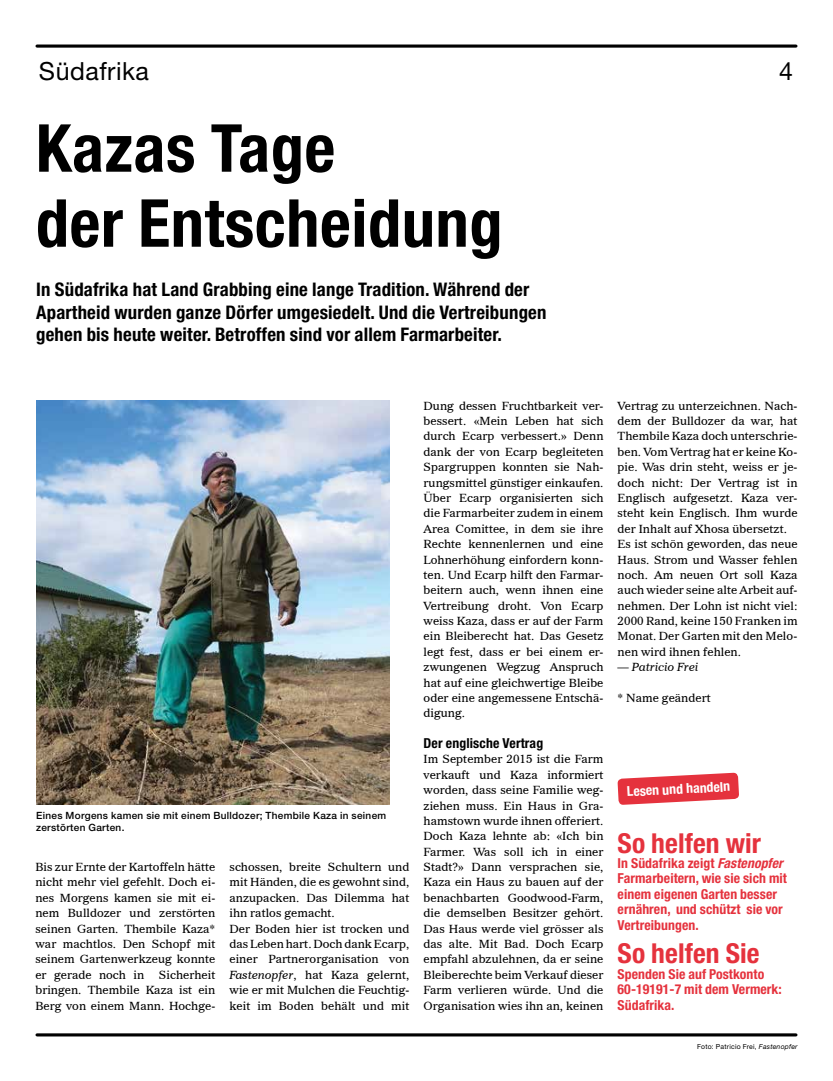
<style>
.page{position:relative;width:833px;height:1081px;background:#fff}
.page>*{position:absolute;margin:0;border:0;box-sizing:border-box;transform-origin:0 0}
.t1{font:700 condensed 66.25px/75px "Helvetica Neue LT Std";letter-spacing:.01em;color:#000}
.t2{font:700 condensed 27.5px "Helvetica Neue LT Std";letter-spacing:.005em;color:#e5323d}
.t3{font:25px "Helvetica Neue LT Std";letter-spacing:.02em;color:#000}
.t4{font:700 condensed 18.75px/22.5px "Helvetica Neue LT Std";letter-spacing:.01em;color:#000}
.t5{font:700 condensed 13.75px/15.4px "Helvetica Neue LT Std";letter-spacing:.005em;color:#e5323d}
.t6{font:700 condensed 13.75px "Helvetica Neue LT Std";letter-spacing:.01em;color:#000}
.t7{font:700 condensed 13.75px "Helvetica Neue LT Std";color:#fff}
.t8{font:11.38px/15.4px "Imperial BT";letter-spacing:.005em;color:#000;text-align:justify}
.t9{font:italic 11.38px "Imperial BT";letter-spacing:.005em;color:#000}
.t10{font:500 10px/11.8px "Helvetica Neue LT Std";letter-spacing:.03em;color:#000}
.t11{font:6.88px "Helvetica Neue LT Std";letter-spacing:.03em;color:#000}
.s1{font-style:italic}
.s2{font-style:normal}
</style>
<div class="page">
<hr style="left:37px;top:1033px;width:759px;height:3px;background:#000">
<hr style="left:37px;top:45px;width:759px;height:3px;background:#000">
<svg style="left:617px;top:772px;width:122px;height:33px"></svg>
<img style="left:36px;top:400px;width:354px;height:405px">
<h3 class="t3" style="left:39px;top:56px;width:112px">Südafrika</h3>
<h1 class="t1" style="left:36px;top:110px;width:468px">Kazas Tage<br>der Entscheidung</h1>
<h3 class="t4" style="left:36px;top:278px;width:512px">In Südafrika hat Land Grabbing eine lange Tradition. Während der<br>Apartheid wurden ganze Dörfer umgesiedelt. Und die Vertreibungen gehen bis heute weiter. Betroffen sind vor allem Farmarbeiter.</h3>
<h3 class="t3" style="left:779px;top:56px;width:15px">4</h3>
<h3 class="t3" style="left:780px;top:56px;width:15px">5</h3>
<p class="t10" style="left:36px;top:809px;width:351px">Eines Morgens kamen sie mit einem Bulldozer; Thembile Kaza in seinem zerstörten Garten.</p>
<p class="t8" style="left:35px;top:859px;width:181px">Bis zur Ernte der Kartoffeln hätte nicht mehr viel gefehlt. Doch ei&shy;nes Morgens kamen sie mit ei&shy;nem Bulldozer und zerstörten seinen Garten. Thembile Kaza* war machtlos. Den Schopf mit seinem Gartenwerkzeug konnte er gerade noch in</p>
<p class="t8" style="left:35px;top:967px;width:181px;text-indent:123px">Sicherheit bringen. Thembile Kaza ist ein Berg von einem Mann. Hochge-</p>
<p class="t8" style="left:229px;top:859px;width:181px;text-align:left">schossen, breite Schultern und mit Händen, die es gewohnt sind, anzupacken. Das Dilemma hat ihn ratlos gemacht.<br>Der Boden hier ist trocken und das Leben hart. Doch dank Ecarp, einer Partnerorganisation von<br><span class="s1">Fastenopfer</span>, hat Kaza gelernt, wie er mit Mulchen die Feuchtig&shy;keit im Boden behält und mit</p>
<p class="t8" style="left:423px;top:398px;width:181px">Dung dessen Fruchtbarkeit ver&shy;bessert. «Mein Leben hat sich durch Ecarp verbessert.» Denn dank der von Ecarp begleiteten Spargruppen konnten sie Nah&shy;rungsmittel günstiger einkaufen.<br>Über Ecarp organisierten sich die Farmarbeiter zudem in einem Area Comittee, in dem sie ihre Rechte kennenlernen und eine Lohnerhöhung einfordern konn&shy;ten. Und Ecarp hilft den Farmar&shy;beitern auch, wenn ihnen eine Vertreibung droht. Von Ecarp weiss Kaza, dass er auf der Farm ein Bleiberecht hat. Das Gesetz legt fest, dass er bei einem er&shy;zwungenen Wegzug Anspruch hat auf eine gleichwertige Bleibe oder eine angemessene Entschä&shy;digung.</p>
<p class="t6" style="left:423px;top:735px;width:121px">Der englische Vertrag</p>
<p class="t8" style="left:423px;top:751px;width:181px">Im September 2015 ist die Farm verkauft und Kaza informiert worden, dass seine Familie weg&shy;ziehen muss. Ein Haus in Gra&shy;hamstown wurde ihnen offeriert.<br>Doch Kaza lehnte ab: «Ich bin Farmer. Was soll ich in einer Stadt?» Dann versprachen sie, Kaza ein Haus zu bauen auf der benachbarten Goodwood-Farm, die demselben Besitzer gehört.<br>Das Haus werde viel grösser als das alte. Mit Bad. Doch Ecarp empfahl abzulehnen, da er seine Bleiberechte beim Verkauf dieser Farm verlieren würde. Und die Organisation wies ihn an, keinen</p>
<p class="t8" style="left:617px;top:398px;width:181px;text-align:left">Vertrag zu unterzeichnen. Nach&shy;dem der Bulldozer da war, hat<br>Thembile Kaza doch unterschrie&shy;ben. Vom Vertrag hat er keine Ko&shy;pie. Was drin steht, weiss er je&shy;doch nicht: Der Vertrag ist in<br>Englisch aufgesetzt. Kaza ver&shy;steht kein Englisch. Ihm wurde der Inhalt auf Xhosa übersetzt.<br>Es ist schön geworden, das neue<br>Haus. Strom und Wasser fehlen noch. Am neuen Ort soll Kaza auch wieder seine alte Arbeit auf&shy;nehmen. Der Lohn ist nicht viel:<br>2000 Rand, keine 150 Franken im<br>Monat. Der Garten mit den Melo&shy;nen wird ihnen fehlen.</p>
<p class="t9" style="left:617px;top:660px;width:82px"><span class="s2">—</span> Patricio Frei</p>
<p class="t8" style="left:617px;top:690px;width:95px">* Name geändert</p>
<p class="t7" style="left:626px;top:783px;width:105px;rotate:-3deg">Lesen und handeln</p>
<h2 class="t2" style="left:617px;top:826px;width:145px">So helfen wir</h2>
<p class="t5" style="left:617px;top:855px;width:171px">In Südafrika zeigt <span class="s1">Fastenopfer<br></span>Farmarbeitern, wie sie sich mit einem eigenen Garten besser ernähren, und schützt sie vor<br>Vertreibungen.</p>
<h2 class="t2" style="left:617px;top:937px;width:143px">So helfen Sie</h2>
<p class="t5" style="left:617px;top:966px;width:166px">Spenden Sie auf Postkonto<br>60-19191-7 mit dem Vermerk:<br>Südafrika.</p>
<p class="t11" style="left:697px;top:1042px;width:102px">Foto: Patricio Frei, <span class="s1">Fastenopfer</span></p>
</div>
